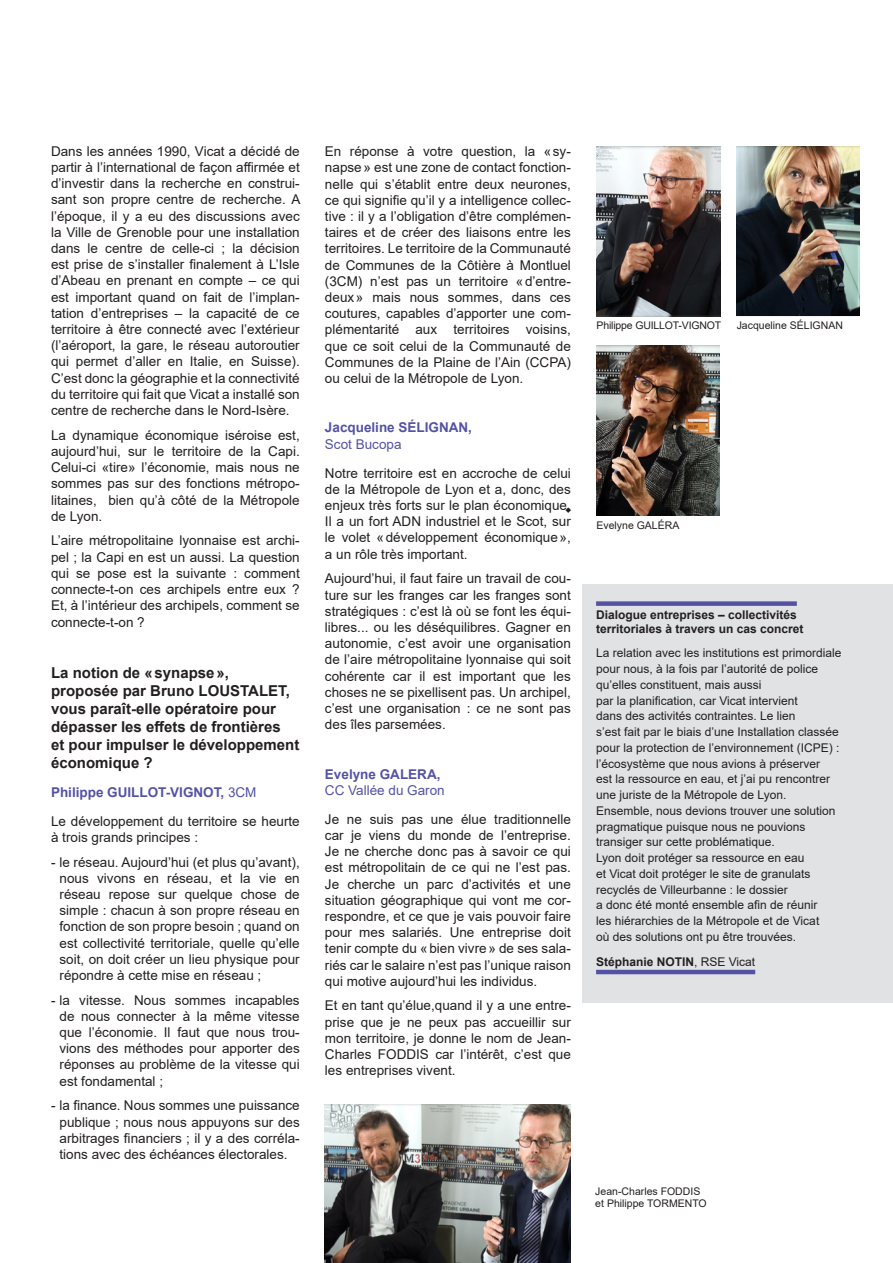
<style>
.page{position:relative;width:893px;height:1263px;background:#fff}
.page>*{position:absolute;margin:0;border:0;box-sizing:border-box;transform-origin:0 0}
._5_txt_courant{font:700 15px/18px "Arial";color:#231f20}
._5_txt_courant-2{font:13.5px/16.2px "Arial";color:#231f20;text-align:justify}
._5_txt_courant-3{font:700 13.5px/16.2px "Arial";color:#5453a3}
._5_txt_courant-4{font:13.5px/16.2px "Arial";color:#5453a3}
._5_txt_courant-5{font:12px/15.8px "Arial";color:#231f20}
._5_txt_courant-6{font:700 12px/14.4px "Arial";color:#231f20}
._5_txt_courant-7{font:10.5px "Arial";color:#231f20}
.s1{font-weight:400}
.s2{font-weight:700}
</style>
<div class="page">
<div style="left:583px;top:584px;width:310px;height:419px;background:#e1e2e4"></div>
<div style="left:596px;top:601px;width:201px;height:5px;background:#5453a3"></div>
<hr style="left:596px;top:970px;width:159px;height:4px;background:#5453a3">
<img style="left:736px;top:146px;width:124px;height:169px">
<img style="left:597px;top:146px;width:123px;height:170px">
<img style="left:596px;top:345px;width:123px;height:171px">
<img style="left:324px;top:1104px;width:247px;height:159px">
<p class="_5_txt_courant-2" style="left:51px;top:143px;width:251px">Dans les années 1990, Vicat a décidé de partir à l’international de façon affirmée et d’investir dans la recherche en construi&shy;sant son propre centre de recherche. A l’époque, il y a eu des discussions avec la Ville de Grenoble pour une installation dans le centre de celle-ci ; la décision est prise de s’installer finalement à L’Isle d’Abeau en prenant en compte – ce qui est important quand on fait de l’implan&shy;tation d’entreprises – la capacité de ce territoire à être connecté avec l’extérieur (l’aéroport, la gare, le réseau autoroutier qui permet d’aller en Italie, en Suisse).<br>C’est donc la géographie et la connectivité du territoire qui fait que Vicat a installé son centre de recherche dans le Nord-Isère.</p>
<p class="_5_txt_courant-2" style="left:51px;top:427px;width:250px">La dynamique économique iséroise est, aujourd’hui, sur le territoire de la Capi.<br>Celui-ci «tire» l’économie, mais nous ne sommes pas sur des fonctions métropo&shy;litaines, bien qu’à côté de la Métropole de Lyon.</p>
<p class="_5_txt_courant-2" style="left:51px;top:532px;width:250px">L’aire métropolitaine lyonnaise est archi&shy;pel ; la Capi en est un aussi. La question qui se pose est la suivante : comment connecte-t-on ces archipels entre eux ?<br>Et, à l’intérieur des archipels, comment se connecte-t-on ?</p>
<p class="_5_txt_courant" style="left:51px;top:664px;width:250px">La notion de «synapse», proposée par Bruno LOUSTALET, vous paraît-elle opératoire pour dépasser les effets de frontières<br>et pour impulser le développement économique ?</p>
<p class="_5_txt_courant-3" style="left:51px;top:784px;width:207px">Philippe GUILLOT-VIGNOT, <span class="s1">3CM</span></p>
<p class="_5_txt_courant-2" style="left:51px;top:813px;width:250px">Le développement du territoire se heurte à trois grands principes :</p>
<p class="_5_txt_courant-2" style="left:60px;top:854px;width:242px;text-indent:-9px">- le réseau. Aujourd’hui (et plus qu’avant), nous vivons en réseau, et la vie en réseau repose sur quelque chose de simple : chacun à son propre réseau en fonction de son propre besoin ; quand on est collectivité territoriale, quelle qu’elle soit, on doit créer un lieu physique pour répondre à cette mise en réseau ;</p>
<p class="_5_txt_courant-2" style="left:60px;top:992px;width:242px;text-indent:-9px">- la vitesse. Nous sommes incapables de nous connecter à la même vitesse que l’économie. Il faut que nous trou&shy;vions des méthodes pour apporter des réponses au problème de la vitesse qui est fondamental ;</p>
<p class="_5_txt_courant-2" style="left:60px;top:1097px;width:242px;text-indent:-9px">- la finance. Nous sommes une puissance publique ; nous nous appuyons sur des arbitrages financiers ; il y a des corréla&shy;tions avec des échéances électorales.</p>
<p class="_5_txt_courant-2" style="left:325px;top:143px;width:247px">En réponse à votre question, la «sy&shy;napse» est une zone de contact fonction&shy;nelle qui s’établit entre deux neurones, ce qui signifie qu’il y a intelligence collec&shy;tive : il y a l’obligation d’être complémen&shy;taires et de créer des liaisons entre les territoires. Le territoire de la Communauté de Communes de la Côtière à Montluel (3CM) n’est pas un territoire «d’entre&shy;deux» mais nous sommes, dans ces coutures, capables d’apporter une com&shy;plémentarité aux territoires voisins, que ce soit celui de la Communauté de Communes de la Plaine de l’Ain (CCPA) ou celui de la Métropole de Lyon.</p>
<p class="_5_txt_courant-3" style="left:325px;top:420px;width:149px">Jacqueline SÉLIGNAN,<br><span class="s1">Scot Bucopa</span></p>
<p class="_5_txt_courant-2" style="left:325px;top:465px;width:247px">Notre territoire est en accroche de celui de la Métropole de Lyon et a, donc, des enjeux très forts sur le plan économique.<br>Il a un fort ADN industriel et le Scot, sur le volet «développement économique», a un rôle très important.</p>
<p class="_5_txt_courant-2" style="left:325px;top:570px;width:247px">Aujourd’hui, il faut faire un travail de cou&shy;ture sur les franges car les franges sont stratégiques : c’est là où se font les équi&shy;libres... ou les déséquilibres. Gagner en autonomie, c’est avoir une organisation de l’aire métropolitaine lyonnaise qui soit cohérente car il est important que les choses ne se pixellisent pas. Un archipel, c’est une organisation : ce ne sont pas des îles parsemées.</p>
<p class="_5_txt_courant-4" style="left:325px;top:766px;width:121px"><span class="s2">Evelyne GALERA,<br></span>CC Vallée du Garon</p>
<p class="_5_txt_courant-2" style="left:325px;top:811px;width:247px">Je ne suis pas une élue traditionnelle car je viens du monde de l’entreprise.<br>Je ne cherche donc pas à savoir ce qui est métropolitain de ce qui ne l’est pas.<br>Je cherche un parc d’activités et une situation géographique qui vont me cor&shy;respondre, et ce que je vais pouvoir faire pour mes salariés. Une entreprise doit tenir compte du «bien vivre» de ses sala&shy;riés car le salaire n’est pas l’unique raison qui motive aujourd’hui les individus.</p>
<p class="_5_txt_courant-2" style="left:325px;top:997px;width:247px">Et en tant qu’élue,quand il y a une entre&shy;prise que je ne peux pas accueillir sur mon territoire, je donne le nom de Jean-Charles FODDIS car l’intérêt, c’est que les entreprises vivent.</p>
<p class="_5_txt_courant-7" style="left:596px;top:318px;width:126px">Philippe GUILLOT-VIGNOT</p>
<p class="_5_txt_courant-7" style="left:737px;top:318px;width:108px">Jacqueline SÉLIGNAN</p>
<p class="_5_txt_courant-7" style="left:596px;top:518px;width:84px">Evelyne GALÉRA</p>
<p class="_5_txt_courant-6" style="left:596px;top:607px;width:209px">Dialogue entreprises – collectivités territoriales à travers un cas concret</p>
<p class="_5_txt_courant-5" style="left:596px;top:645px;width:247px">La relation avec les institutions est primordiale pour nous, à la fois par l’autorité de police qu’elles constituent, mais aussi<br>par la planification, car Vicat intervient<br>dans des activités contraintes. Le lien<br>s’est fait par le biais d’une Installation classée pour la protection de l’environnement (ICPE) : l’écosystème que nous avions à préserver<br>est la ressource en eau, et j’ai pu rencontrer une juriste de la Métropole de Lyon.<br>Ensemble, nous devions trouver une solution pragmatique puisque nous ne pouvions transiger sur cette problématique.<br>Lyon doit protéger sa ressource en eau<br>et Vicat doit protéger le site de granulats recyclés de Villeurbanne : le dossier<br>a donc été monté ensemble afin de réunir<br>les hiérarchies de la Métropole et de Vicat<br>où des solutions ont pu être trouvées.</p>
<p class="_5_txt_courant-6" style="left:596px;top:954px;width:161px">Stéphanie NOTIN<span class="s1">, RSE Vicat</span></p>
<p class="_5_txt_courant-7" style="left:595px;top:1183px;width:107px">Jean-Charles FODDIS</p>
<p class="_5_txt_courant-7" style="left:595px;top:1196px;width:113px">et Philippe TORMENTO</p>
</div>
